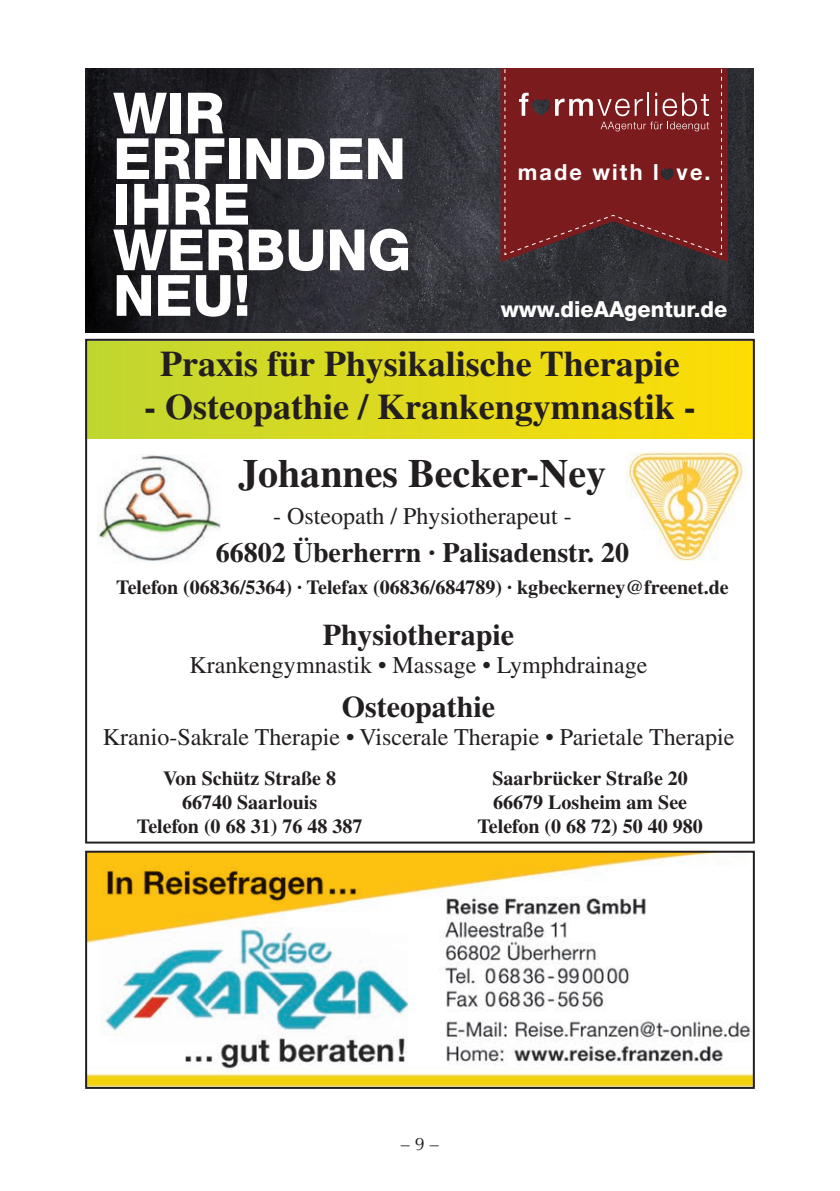
<style>
.page{position:relative;width:840px;height:1191px;background:#fff}
.page>*{position:absolute;margin:0;border:0;box-sizing:border-box;transform-origin:0 0}
.t1{font:800 57px/45.6px "Helvetica Neue LT Std";color:#fff}
.t2{font:700 40px "Times";color:#231f20}
.t3{font:700 36px "Times";color:#231f20}
.t4{font:700 30px "Times";color:#231f20}
.t5{font:700 28px "Times";color:#231f20}
.t6{font:24px "Times";color:#231f20}
.t7{font:800 22.2px "Helvetica Neue LT Std";color:#fff}
.t8{font:700 22.2px "Helvetica Neue LT Std";letter-spacing:.1em;color:#fff}
.t9{font:700 20px/24px "Times";color:#231f20;text-align:center}
.t10{font:18px "Optima";color:#231f20}
</style>
<div class="page">
<div style="left:85px;top:341px;width:669px;height:97px;background:linear-gradient(to right,#c0d732,#ffdd04)"></div>
<img style="left:85px;top:68px;width:668px;height:264px">
<svg style="left:500px;top:68px;width:227px;height:194px;background:#5b2b2f"></svg>
<svg style="left:504px;top:68px;width:217px;height:186px;background:#7a2426"></svg>
<img style="left:97px;top:455px;width:123px;height:107px">
<img style="left:626px;top:452px;width:117px;height:109px">
<div style="left:85px;top:339px;width:669px;height:504px;border:2px solid #231f20"></div>
<img style="left:88px;top:853px;width:663px;height:233px">
<div style="left:85px;top:850px;width:669px;height:239px;border:2px solid #231f20"></div>
<h1 class="t1" style="left:113px;top:95px;width:299px">WIR<br>ERFINDEN<br>IHRE<br>WERBUNG<br>NEU!</h1>
<p class="t8" style="left:517px;top:164px;width:194px">made with l ve.</p>
<p class="t7" style="left:500px;top:301px;width:228px">www.dieAAgentur.de</p>
<h3 class="t3" style="left:160px;top:352px;width:520px">Praxis für Physikalische Therapie</h3>
<h3 class="t3" style="left:144px;top:395px;width:553px">- Osteopathie / Krankengymnastik -</h3>
<h2 class="t2" style="left:238px;top:460px;width:369px">Johannes Becker-Ney</h2>
<p class="t6" style="left:273px;top:508px;width:300px">- Osteopath / Physiotherapeut -</p>
<h3 class="t5" style="left:215px;top:543px;width:415px">66802 Überherrn · Palisadenstr. 20</h3>
<p class="t9" style="left:116px;top:577px;width:613px">Telefon (06836/5364) · Telefax (06836/684789) · kgbeckerney@freenet.de</p>
<h3 class="t4" style="left:323px;top:624px;width:193px">Physiotherapie</h3>
<p class="t6" style="left:189px;top:656px;width:459px">Krankengymnastik • Massage • Lymphdrainage</p>
<h3 class="t4" style="left:342px;top:696px;width:155px">Osteopathie</h3>
<p class="t6" style="left:103px;top:728px;width:633px">Kranio-Sakrale Therapie • Viscerale Therapie • Parietale Therapie</p>
<p class="t9" style="left:137px;top:768px;width:227px">Von Schütz Straße 8<br>66740 Saarlouis<br>Telefon (0 68 31) 76 48 387</p>
<p class="t9" style="left:477px;top:768px;width:227px">Saarbrücker Straße 20<br>66679 Losheim am See<br>Telefon (0 68 72) 50 40 980</p>
<p class="t10" style="left:401px;top:1136px;width:39px">– 9 –</p>
</div>
